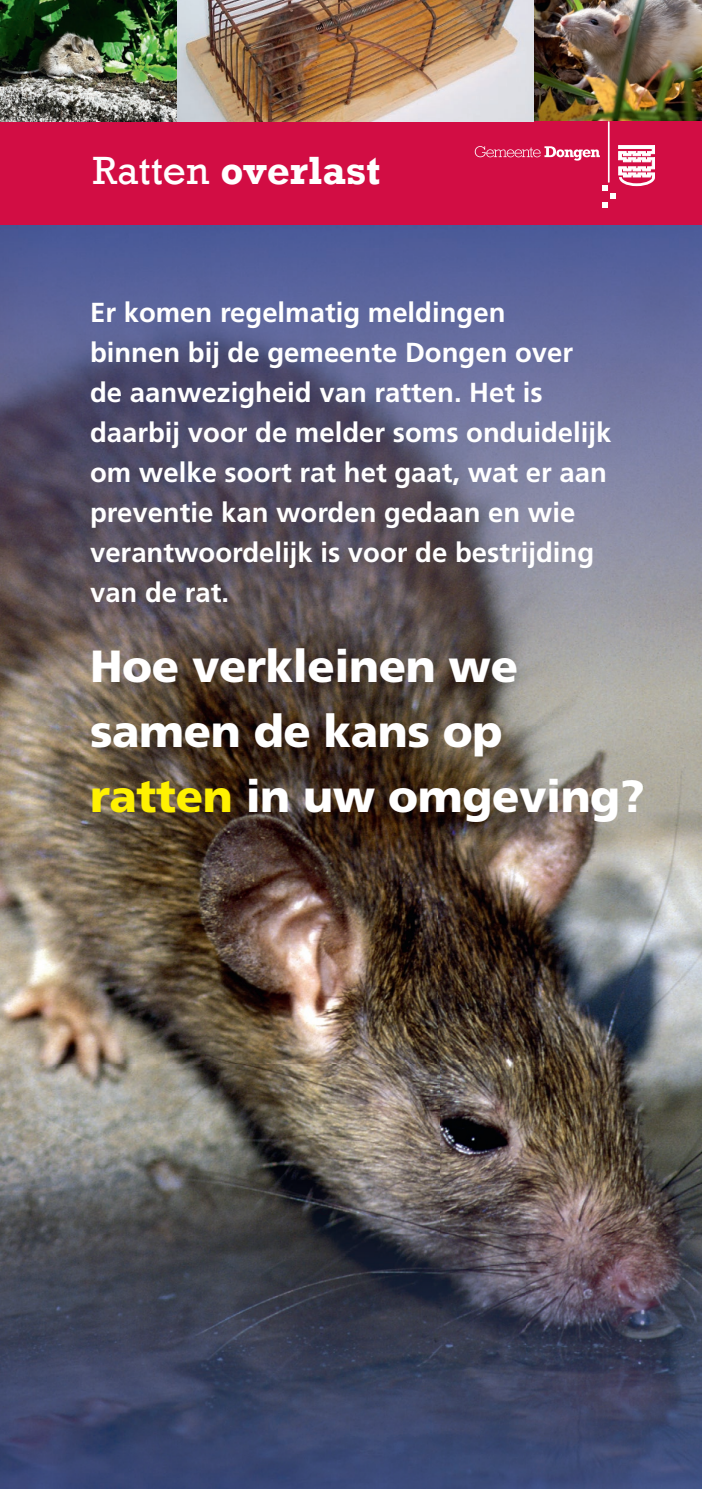
<style>
.page{position:relative;width:702px;height:1489px;background:#fff}
.page>*{position:absolute;margin:0;border:0;box-sizing:border-box;transform-origin:0 0}
.t1{font:900 45px/65px "Frutiger";letter-spacing:-.01em;color:#fff}
.t2{font:700 40.5px "Rockwell";color:#fff}
.t3{font:700 27.5px/40px "Frutiger";color:#fff}
.s1{font-weight:400}
.s2{color:#fff101}
</style>
<div class="page">
<img style="left:0;top:120px;width:702px;height:1368px">
<img style="left:0;top:726px;width:88px;height:507px">
<img style="left:0;top:210px;width:1px;height:311px">
<div style="left:0;top:121px;width:702px;height:104px;background:#d20d44"></div>
<svg style="left:475px;top:145px;width:179px;height:62px"></svg>
<hr style="left:608px;top:122px;width:1px;height:60px;background:#fff">
<img style="left:0;top:0;width:533px;height:121px">
<img style="left:530px;top:0;width:172px;height:120px">
<h2 class="t2" style="left:93px;top:145px;width:289px"><span class="s1">Ratten</span> overlast</h2>
<p class="t3" style="left:90px;top:292px;width:523px">Er komen regelmatig meldingen<br>binnen bij de gemeente Dongen over de aanwezigheid van ratten. Het is daarbij voor de melder soms onduidelijk om welke soort rat het gaat, wat er aan preventie kan worden gedaan en wie verantwoordelijk is voor de bestrijding van de rat.</p>
<h1 class="t1" style="left:90px;top:633px;width:556px">Hoe verkleinen we samen de kans op <span class="s2">ratten</span> in uw omgeving?</h1>
</div>
